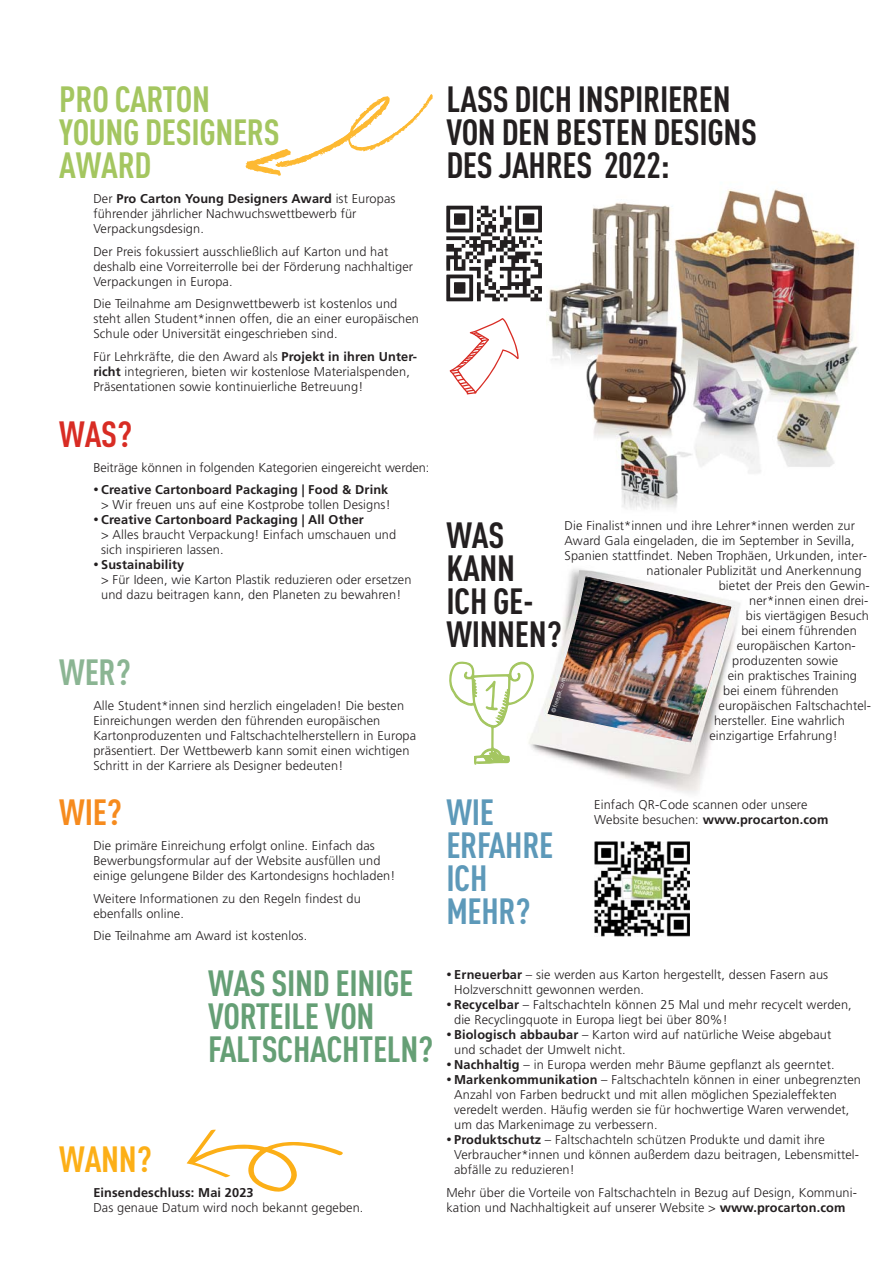
<style>
.page{position:relative;width:893px;height:1263px;background:#fff}
.page>*{position:absolute;margin:0;border:0;box-sizing:border-box;transform-origin:0 0}
.t1{font:700 36px/33px "DIN Cond";letter-spacing:-.01em;color:#231f20}
.t2{font:36px/33px "DIN Cond Bold Alternate";letter-spacing:-.01em;color:#659f75}
.t3{font:36px/33px "DIN Cond Bold Alternate";letter-spacing:-.01em;color:#a4c660}
.t4{font:36px/33px "DIN Cond Bold Alternate";letter-spacing:-.01em;color:#231f20}
.t5{font:36px/33px "DIN Cond Bold Alternate";letter-spacing:-.01em;color:#5d99b9}
.t6{font:36px "DIN Cond Bold Alternate";color:#fcaf17}
.t7{font:36px "DIN Cond Bold Alternate";color:#d82c24}
.t8{font:36px "DIN Cond Bold Alternate";color:#8bb593}
.t9{font:36px "DIN Cond Bold Alternate";color:#f68b1e}
.t10{font:300 12.75px/15px "Frutiger LT Std";letter-spacing:.01em;color:#231f20}
.t11{font:700 12.75px "Frutiger LT Std";letter-spacing:.01em;color:#231f20}
.t12{font:300 6px "Frutiger LT Std";color:#fff}
.s1{font-weight:700}
.s2{font-size:10.5px}
.s3{font-weight:700;font-size:10.5px}
</style>
<div class="page">
<img style="left:548px;top:189px;width:310px;height:320px">
<img style="left:535px;top:569px;width:205px;height:224px">
<svg style="left:187px;top:1129px;width:156px;height:63px"></svg>
<svg style="left:449px;top:661px;width:86px;height:104px"></svg>
<svg style="left:449px;top:318px;width:70px;height:77px"></svg>
<svg style="left:446px;top:206px;width:96px;height:95px"></svg>
<img style="left:594px;top:841px;width:96px;height:96px">
<img style="left:547px;top:577px;width:184px;height:166px">
<svg style="left:246px;top:94px;width:187px;height:82px"></svg>
<h1 class="t3" style="left:59px;top:87px;width:222px">PRO CARTON<br>YOUNG DESIGNERS<br>AWARD</h1>
<p class="t10" style="left:93px;top:192px;width:304px">Der <span class="s1">Pro Carton Young Designers Award</span> ist Europas führender jährlicher Nachwuchswettbewerb für<br>Verpackungsdesign.</p>
<p class="t10" style="left:93px;top:245px;width:321px">Der Preis fokussiert ausschließlich auf Karton und hat deshalb eine Vorreiterrolle bei der Förderung nachhaltiger<br>Verpackungen in Europa.</p>
<p class="t10" style="left:93px;top:297px;width:327px">Die Teilnahme am Designwettbewerb ist kostenlos und steht allen Student*innen offen, die an einer euro päischen<br>Schule oder Universität eingeschrieben sind.</p>
<p class="t10" style="left:93px;top:350px;width:325px">Für Lehrkräfte, die den Award als <span class="s1">Projekt in ihren Unter&shy;richt</span> integrieren, bieten wir kostenlose Materialspenden,<br>Präsentationen sowie kontinuierliche Betreuung!</p>
<h1 class="t7" style="left:59px;top:421px;width:74px">WAS?</h1>
<p class="t10" style="left:93px;top:461px;width:338px">Beiträge können in folgenden Kategorien eingereicht werden:</p>
<p class="t10" style="left:93px;top:483px;width:299px;text-align:right"><span class="s2">•</span> <span class="s1">Creative Cartonboard Packaging | Food &amp; Drink </span>&gt; Wir freuen uns auf eine Kostprobe tollen Designs!</p>
<p class="t10" style="left:101px;top:513px;width:297px;text-indent:-8px"><span class="s2">•</span> <span class="s1">Creative Cartonboard Packaging | All Other<br></span>&gt; Alles braucht Verpackung! Einfach umschauen und sich inspirieren lassen.</p>
<p class="t10" style="left:101px;top:558px;width:312px;text-indent:-8px"><span class="s2">•</span> <span class="s1">Sustainability<br></span>&gt; Für Ideen, wie Karton Plastik reduzieren oder ersetzen und dazu beitragen kann, den Planeten zu bewahren!</p>
<h1 class="t8" style="left:59px;top:659px;width:73px">WER?</h1>
<p class="t10" style="left:93px;top:699px;width:324px">Alle Student*innen sind herzlich eingeladen! Die besten Einreichungen werden den führenden europäischen Kartonproduzenten und Faltschachtelherstellern in Europa präsentiert. Der Wett bewerb kann somit einen wichtigen Schritt in der Karriere als Designer bedeuten!</p>
<h1 class="t9" style="left:59px;top:800px;width:64px">WIE?</h1>
<p class="t10" style="left:93px;top:839px;width:303px">Die primäre Einreichung erfolgt online. Einfach das<br>Bewerbungsformular auf der Website ausfüllen und einige gelungene Bilder des Kartondesigns hochladen!</p>
<p class="t10" style="left:93px;top:892px;width:269px">Weitere Informationen zu den Regeln findest du ebenfalls online.</p>
<p class="t10" style="left:93px;top:929px;width:215px">Die Teilnahme am Award ist kostenlos.</p>
<h1 class="t1" style="left:446px;top:88px;width:312px">LASS DICH INSPIRIEREN<br>VON DEN BESTEN DESIGNS<br>DES JAHRES 2022:</h1>
<p class="t10" style="left:564px;top:520px;width:292px">Die Finalist*innen und ihre Lehrer*innen werden zur</p>
<p class="t10" style="left:564px;top:535px;width:291px">Award Gala eingeladen, die im September in Sevilla,</p>
<p class="t10" style="left:564px;top:550px;width:304px">Spanien stattfindet. Neben Trophäen, Urkunden, inter-</p>
<p class="t10" style="left:646px;top:565px;width:217px">nationaler Publizität und Anerkennung</p>
<p class="t10" style="left:719px;top:580px;width:153px">bietet der Preis den Gewin-</p>
<p class="t10" style="left:749px;top:595px;width:121px">ner*innen einen drei-</p>
<p class="t10" style="left:746px;top:610px;width:125px">bis viertägigen Besuch</p>
<p class="t10" style="left:741px;top:625px;width:117px">bei einem führenden</p>
<p class="t10" style="left:737px;top:640px;width:121px">europäischen Karton-</p>
<p class="t10" style="left:732px;top:655px;width:107px">produzenten sowie</p>
<p class="t10" style="left:728px;top:670px;width:131px">ein praktisches Training</p>
<p class="t10" style="left:723px;top:685px;width:117px">bei einem führenden</p>
<p class="t10" style="left:718px;top:700px;width:154px">euro päischen Faltschachte l-</p>
<p class="t10" style="left:714px;top:715px;width:132px">hersteller. Eine wahrlich</p>
<p class="t10" style="left:709px;top:730px;width:130px">einzigartige Erfahrung!</p>
<h1 class="t4" style="left:446px;top:522px;width:117px">WAS<br>KANN<br>ICH GE-<br>WINNEN?</h1>
<p class="t12" style="left:551px;top:712px;width:38px;rotate:-73deg">©freepik.com</p>
<h1 class="t5" style="left:446px;top:799px;width:109px">WIE<br>ERFAHRE<br>ICH<br>MEHR?</h1>
<p class="t10" style="left:594px;top:798px;width:236px">Einfach QR-Code scannen oder unsere<br>Website besuchen: <span class="s1">www.procarton.com</span></p>
<h1 class="t2" style="left:208px;top:970px;width:227px">WAS SIND EINIGE<br>VORTEILE VON<br>FALTSCHACHTELN?</h1>
<p class="t10" style="left:454px;top:968px;width:375px;text-indent:-8px"><span class="s3">•</span> <span class="s1">Erneuerbar</span> – sie werden aus Karton hergestellt, dessen Fasern aus<br>Holzverschnitt gewonnen werden.</p>
<p class="t10" style="left:454px;top:998px;width:399px;text-indent:-8px"><span class="s3">•</span> <span class="s1">Recycelbar</span> – Faltschachteln können 25 Mal und mehr recycelt werden, die Recyclingquote in Europa liegt bei über 80%!</p>
<p class="t10" style="left:454px;top:1028px;width:379px;text-indent:-8px"><span class="s3">•</span> <span class="s1">Biologisch abbaubar</span> – Karton wird auf natürliche Weise abgebaut und schadet der Umwelt nicht.</p>
<p class="t10" style="left:446px;top:1058px;width:390px"><span class="s3">•</span> <span class="s1">Nachhaltig</span> – in Europa werden mehr Bäume gepflanzt als geerntet.</p>
<p class="t10" style="left:454px;top:1073px;width:408px;text-indent:-8px"><span class="s3">•</span> <span class="s1">Markenkommunikation</span> – Faltschachteln können in einer unbegrenzten Anzahl von Farben bedruckt und mit allen möglichen Spezialeffekten veredelt werden. Häufig werden sie für hochwertige Waren verwendet, um das Markenimage zu verbessern.</p>
<p class="t10" style="left:454px;top:1133px;width:406px;text-indent:-8px"><span class="s3">•</span> <span class="s1">Produktschutz</span> – Faltschachteln schützen Produkte und damit ihre<br>Verbraucher*innen und können außerdem dazu beitragen, Lebensmittel&shy;abfälle zu reduzieren!</p>
<p class="t10" style="left:446px;top:1186px;width:412px">Mehr über die Vorteile von Faltschachteln in Bezug auf Design, Kommuni&shy;kation und Nachhaltigkeit auf unserer Website &gt; <span class="s1">www.procarton.com</span></p>
<h1 class="t6" style="left:59px;top:1146px;width:94px">WANN?</h1>
<p class="t11" style="left:93px;top:1187px;width:162px">Einsendeschluss: Mai 2023</p>
<p class="t10" style="left:93px;top:1201px;width:272px">Das genaue Datum wird noch bekannt gegeben.</p>
</div>
